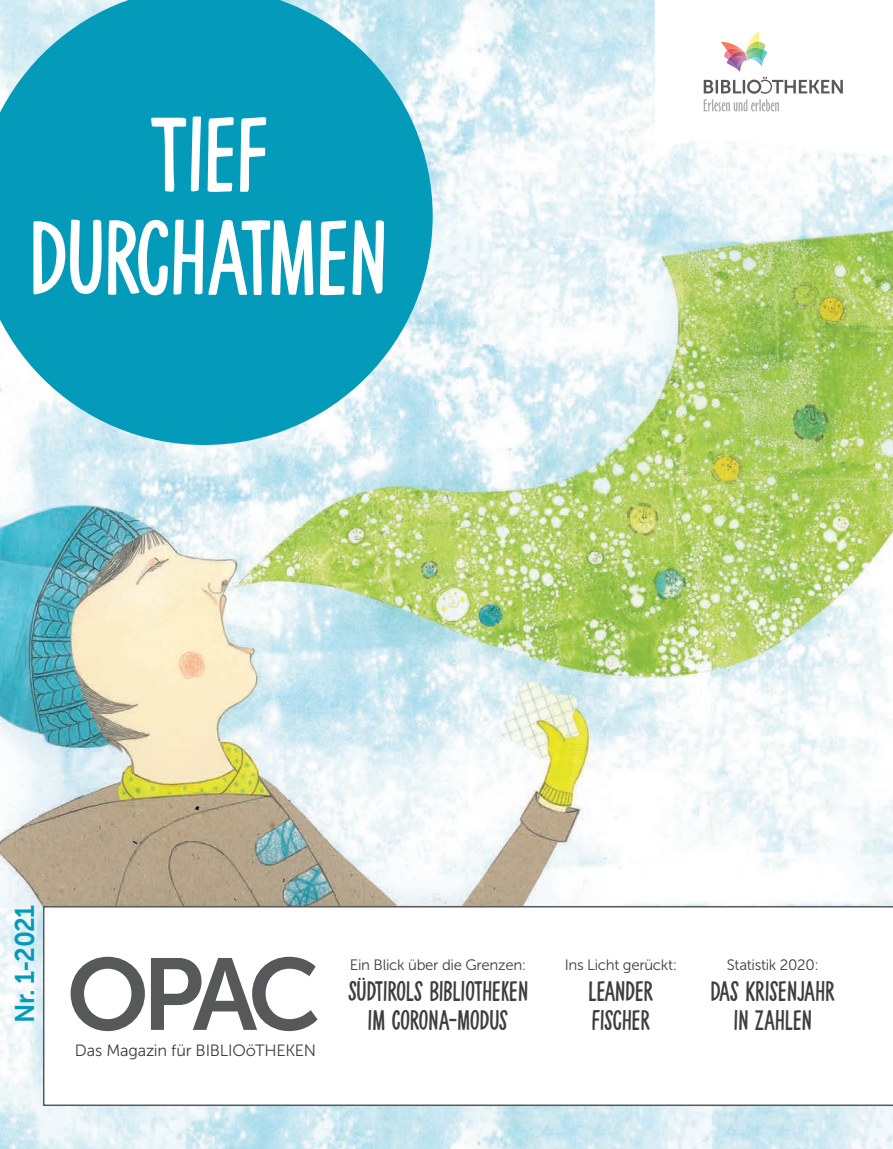
<style>
.page{position:relative;width:893px;height:1149px;background:#fff}
.page>*{position:absolute;margin:0;border:0;box-sizing:border-box;transform-origin:0 0}
.t1{font:107.25px/103.2px "Mulhouse DEMO";color:#fff;text-align:center}
.t2{font:101.25px "Museo Sans 700";color:#57585a}
.t3{font:28.5px/28.8px "Mulhouse DEMO";letter-spacing:.005em;color:#3e3e3f;text-align:center}
.t4{font:27px "Museo Sans 700";letter-spacing:-.025em;color:#049bbb;scale:.94 1}
.t5{font:16.35px "Museo Sans 300";letter-spacing:-.01em;color:#3e3e3f}
.t6{font:15px "Museo Sans 300";letter-spacing:-.02em;color:#3e3e3f}
</style>
<div class="page">
<img style="left:0;top:0;width:893px;height:1148px">
<svg style="left:0;top:0;width:433px;height:445px;background:#29a9c5"></svg>
<svg style="left:43px;top:905px;width:850px;height:200px"></svg>
<svg style="left:655px;top:0;width:238px;height:156px"></svg>
<h1 class="t1" style="left:30px;top:102px;width:358px">TIEF<br>DURCHATMEN</h1>
<p class="t4" style="left:10px;top:1022px;width:127px;rotate:-90deg">Nr. 1-2021</p>
<h2 class="t2" style="left:66px;top:938px;width:256px">OPAC</h2>
<p class="t5" style="left:75px;top:1041px;width:243px">Das Magazin für BIBLIOöTHEKEN</p>
<p class="t6" style="left:350px;top:956px;width:178px">Ein Blick über die Grenzen:</p>
<p class="t3" style="left:348px;top:975px;width:182px">SÜDTIROLS BIBLIOTHEKEN<br>IM CORONA-MODUS</p>
<p class="t6" style="left:565px;top:956px;width:114px">Ins Licht gerückt:</p>
<p class="t3" style="left:589px;top:975px;width:66px;text-align:left">LEANDER<br>FISCHER</p>
<p class="t6" style="left:727px;top:956px;width:93px">Statistik 2020:</p>
<p class="t3" style="left:711px;top:975px;width:126px">DAS KRISENJAHR<br>IN ZAHLEN</p>
</div>
